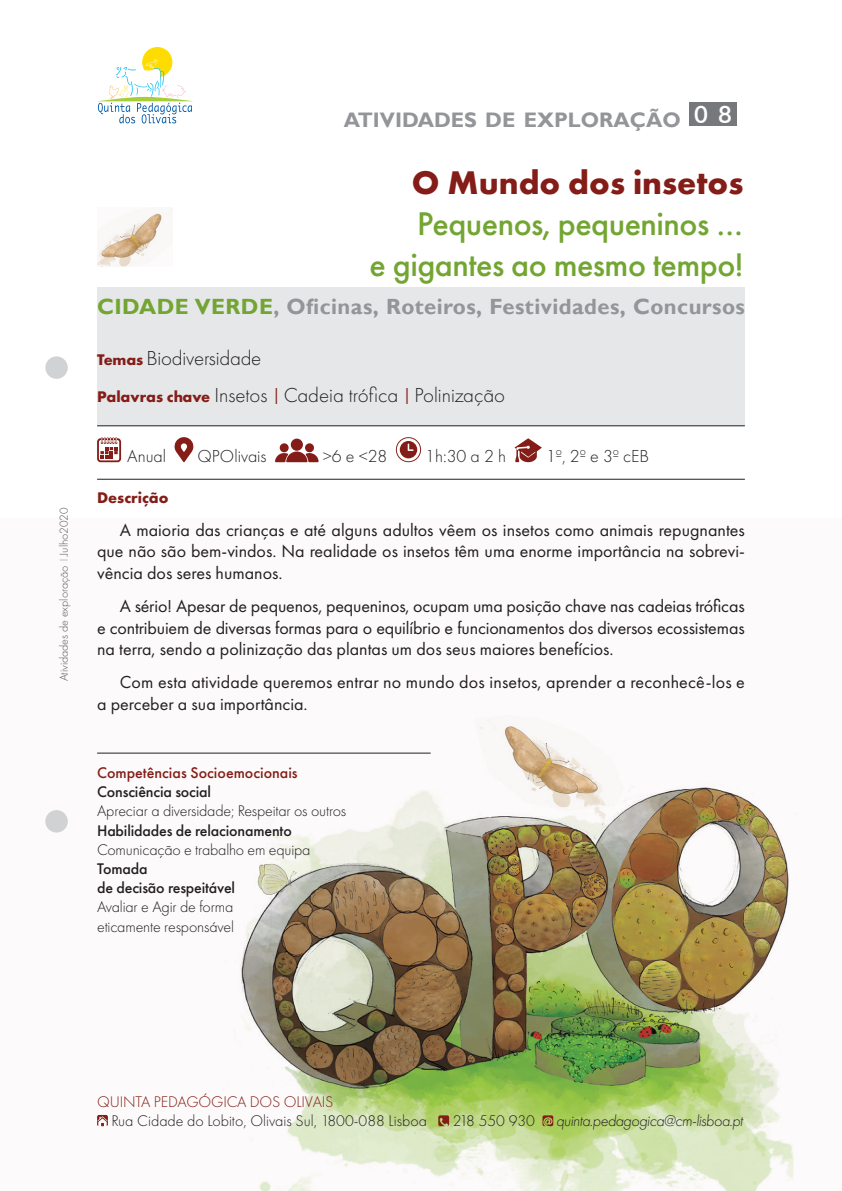
<style>
.page{position:relative;width:842px;height:1191px;background:#fff}
.page>*{position:absolute;margin:0;border:0;box-sizing:border-box;transform-origin:0 0}
.t1{font:500 34px/40.8px "Futura PT";letter-spacing:-.015em;color:#73a532;text-align:right}
.t2{font:700 34px "Futura PT";color:#841d17}
.t3{font:700 22px "Gill Sans";letter-spacing:.02em;color:#939598}
.t4{font:300 21px/37.2px "Futura PT";color:#231f20}
.t5{font:700 21px "Gill Sans";color:#939598}
.t6{font:18px/21.6px "Futura PT";color:#231f20;text-align:justify}
.t7{font:300 18px "Futura PT";color:#231f20}
.t8{font:300 16px/19.2px "Futura PT";letter-spacing:-.01em;color:#231f20}
.t9{font:500 16px/19.2px "Futura PT";letter-spacing:-.01em;color:#231f20}
.t10{font:italic 300 16px "Futura PT";letter-spacing:-.03em;color:#231f20}
.t11{font:500 16px "Futura PT";color:#841d17}
.t12{font:300 16px "Futura PT";letter-spacing:-.01em;color:#841d17}
.t13{font:700 16px "Futura PT";color:#841d17}
.t14{font:300 12px "Futura PT";color:#57585a}
.s1{color:#73a532}
.s2{font-weight:700;font-size:16px;color:#841d17}
.s3{font-weight:400;font-size:16px;color:#841d17}
</style>
<div class="page">
<img style="left:45px;top:719px;width:752px;height:472px">
<div style="left:97px;top:287px;width:648px;height:139px;background:#e6e7e9"></div>
<hr style="left:97px;top:425px;width:648px;height:1px;background:#231f20">
<hr style="left:97px;top:479px;width:648px;height:1px;background:#231f20">
<svg style="left:97px;top:437px;width:24px;height:25px"></svg>
<svg style="left:174px;top:437px;width:19px;height:25px"></svg>
<svg style="left:291px;top:438px;width:12px;height:13px"></svg>
<svg style="left:275px;top:443px;width:44px;height:19px"></svg>
<div style="left:280px;top:443px;width:9px;height:9px;background:#841d17;border-radius:50%"></div>
<svg style="left:396px;top:437px;width:25px;height:25px"></svg>
<svg style="left:514px;top:438px;width:28px;height:24px"></svg>
<hr style="left:97px;top:752px;width:334px;height:1px;background:#231f20">
<svg style="left:97px;top:1115px;width:11px;height:11px"></svg>
<svg style="left:438px;top:1115px;width:11px;height:11px"></svg>
<svg style="left:542px;top:1115px;width:11px;height:11px"></svg>
<div style="left:689px;top:102px;width:23px;height:24px;background:#76787b"></div>
<div style="left:713px;top:102px;width:23px;height:24px;background:#76787b"></div>
<svg style="left:97px;top:47px;width:96px;height:76px"></svg>
<div style="left:45px;top:810px;width:23px;height:22px;background:#d1d2d4;border-radius:50%"></div>
<div style="left:45px;top:356px;width:23px;height:23px;background:#d1d2d4;border-radius:50%"></div>
<img style="left:97px;top:210px;width:75px;height:56px">
<p class="t14" style="left:57px;top:681px;width:175px;rotate:-90deg">Atividades de exploração <sup>|</sup> Julho2020</p>
<p class="t5" style="left:344px;top:107px;width:390px">ATIVIDADES DE EXPLORAÇÃO <sup>0</sup> <sup>8</sup></p>
<h1 class="t2" style="left:412px;top:161px;width:333px">O Mundo dos insetos</h1>
<h1 class="t1" style="left:370px;top:203px;width:375px">Pequenos, pequeninos …<br>e gigantes ao mesmo tempo!</h1>
<p class="t3" style="left:97px;top:293px;width:649px"><span class="s1">CIDADE VERDE</span>, Oficinas, Roteiros, Festividades, Concursos</p>
<p class="t4" style="left:97px;top:340px;width:410px"><span class="s2">Temas</span> Biodiversidade<br><span class="s2">Palavras chave</span> Insetos <span class="s3">|</span> Cadeia trófica <span class="s3">|</span> Polinização</p>
<p class="t7" style="left:127px;top:446px;width:40px">Anual</p>
<p class="t7" style="left:198px;top:446px;width:71px">QPOlivais</p>
<p class="t7" style="left:323px;top:446px;width:66px">&gt;6 e &lt;28</p>
<p class="t7" style="left:425px;top:446px;width:82px">1h:30 a 2 h</p>
<p class="t7" style="left:546px;top:446px;width:105px">1º, 2º e 3º cEB</p>
<p class="t13" style="left:97px;top:487px;width:73px">Descrição</p>
<p class="t6" style="left:97px;top:519px;width:649px;text-indent:23px">A maioria das crianças e até alguns adultos vêem os insetos como animais repugnantes que não são bem-vindos. Na realidade os insetos têm uma enorme importância na sobrevi&shy;vência dos seres humanos.</p>
<p class="t6" style="left:97px;top:595px;width:649px;text-indent:23px">A sério! Apesar de pequenos, pequeninos, ocupam uma posição chave nas cadeias tróficas e contribuiem de diversas formas para o equilíbrio e funcionamentos dos diversos ecossistemas na terra, sendo a polinização das plantas um dos seus maiores benefícios.</p>
<p class="t6" style="left:97px;top:671px;width:649px;text-indent:23px">Com esta atividade queremos entrar no mundo dos insetos, aprender a reconhecê-los e a perceber a sua importância.</p>
<p class="t11" style="left:97px;top:763px;width:202px">Competências Socioemocionais</p>
<p class="t9" style="left:97px;top:782px;width:115px">Consciência social</p>
<p class="t8" style="left:97px;top:801px;width:251px">Apreciar a diversidade; Respeitar os outros</p>
<p class="t9" style="left:97px;top:820px;width:196px">Habilidades de relacionamento</p>
<p class="t8" style="left:97px;top:840px;width:215px">Comunicação e trabalho em equipa</p>
<p class="t9" style="left:97px;top:859px;width:140px">Tomada<br>de decisão respeitável</p>
<p class="t8" style="left:97px;top:897px;width:138px">Avaliar e Agir de forma eticamente responsável</p>
<p class="t12" style="left:97px;top:1092px;width:238px">QUINTA PEDAGÓGICA DOS OLIVAIS</p>
<p class="t8" style="left:112px;top:1111px;width:317px">Rua Cidade do Lobito, Olivais Sul, 1800-088 Lisboa</p>
<p class="t8" style="left:453px;top:1111px;width:84px">218 550 930</p>
<p class="t10" style="left:556px;top:1111px;width:189px">quinta.pedagogica@cm-lisboa.pt</p>
</div>
